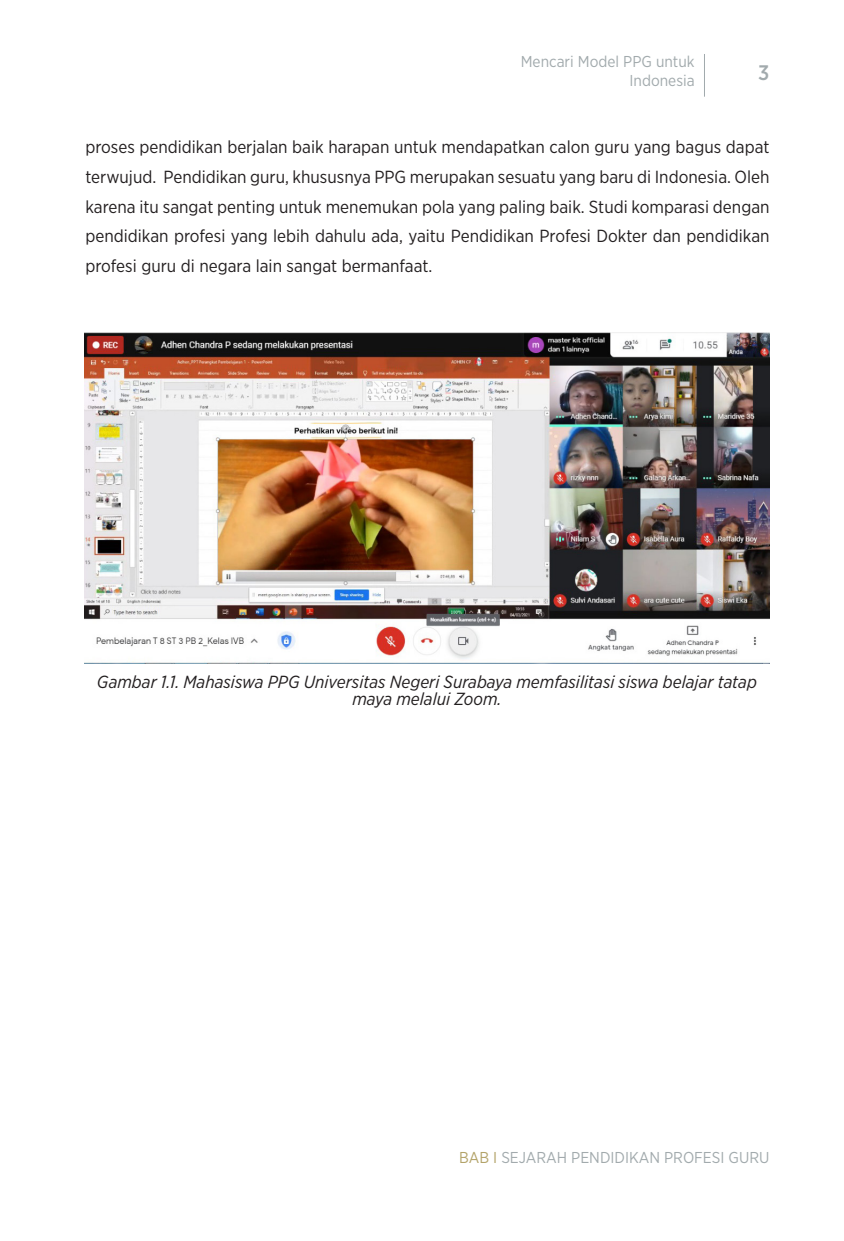
<style>
.page{position:relative;width:844px;height:1241px;background:#fff}
.page>*{position:absolute;margin:0;border:0;box-sizing:border-box;transform-origin:0 0}
.t1{font:500 21px "Gotham Narrow";color:#a2aaad}
.t2{font:17.5px/29.8px "Gotham Narrow";color:#231f20;text-align:justify}
.t3{font:italic 17.5px/17.5px "Gotham Narrow";color:#231f20;text-align:center}
.t4{font:15.75px/18.9px "Gotham Narrow";color:#a2aaad;text-align:right}
.s1{color:#b3a369}
</style>
<div class="page">
<hr style="left:703px;top:54px;width:1px;height:43px;background:#a2aaad">
<img style="left:84px;top:332px;width:685px;height:331px">
<p class="t4" style="left:520px;top:51px;width:175px">Mencari Model PPG untuk<br>Indonesia</p>
<p class="t1" style="left:758px;top:59px;width:13px">3</p>
<p class="t2" style="left:85px;top:132px;width:685px">proses pendidikan berjalan baik harapan untuk mendapatkan calon guru yang bagus dapat terwujud. Pendidikan guru, khususnya PPG merupakan sesuatu yang baru di Indonesia. Oleh karena itu sangat penting untuk menemukan pola yang paling baik. Studi komparasi dengan pendidikan profesi yang lebih dahulu ada, yaitu Pendidikan Profesi Dokter dan pendidikan profesi guru di negara lain sangat bermanfaat.</p>
<p class="t3" style="left:97px;top:672px;width:661px">Gambar 1.1. Mahasiswa PPG Universitas Negeri Surabaya memfasilitasi siswa belajar tatap maya melalui Zoom.</p>
<p class="t4" style="left:459px;top:1147px;width:312px"><span class="s1">BAB I</span> SEJARAH PENDIDIKAN PROFESI GURU</p>
</div>
